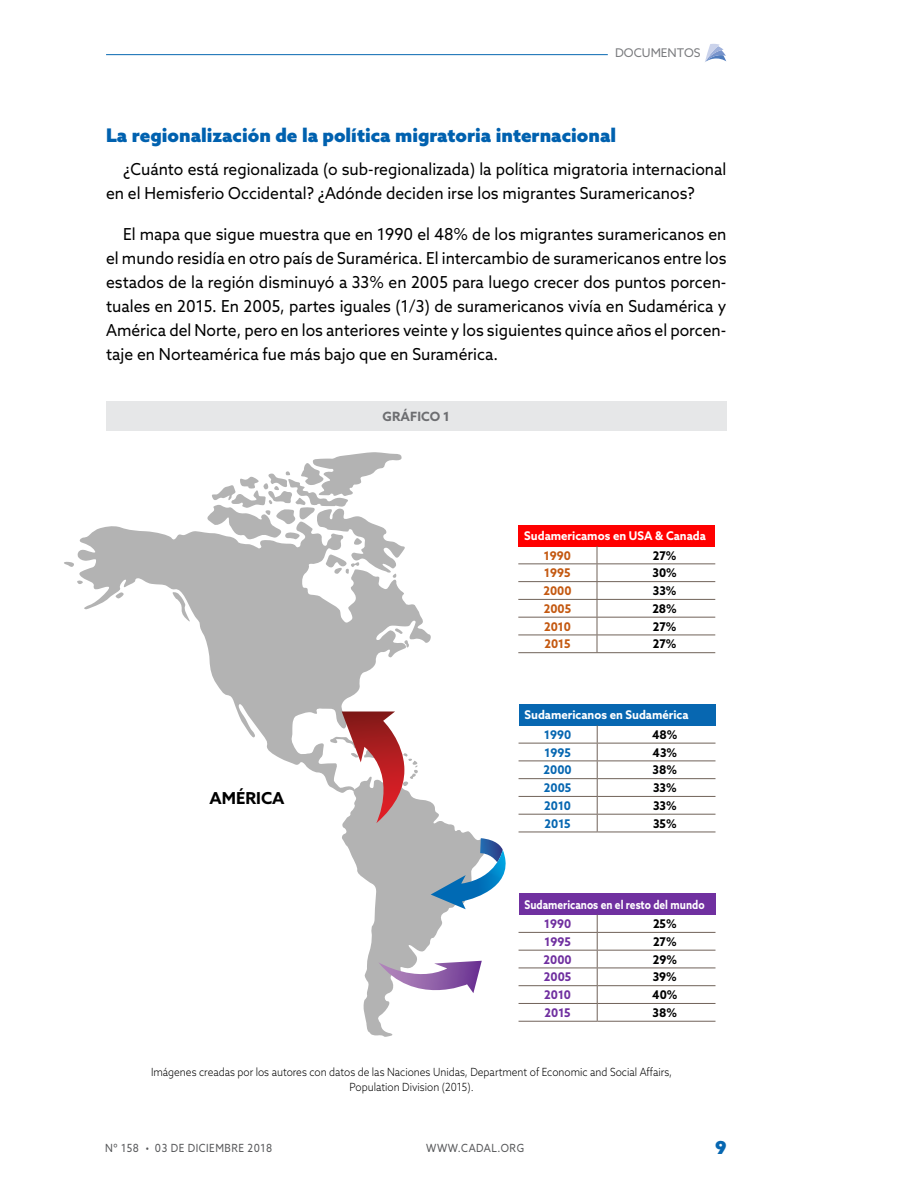
<style>
.page{position:relative;width:918px;height:1188px;background:#fff}
.page>*{position:absolute;margin:0;border:0;box-sizing:border-box;transform-origin:0 0}
.t1{font:900 18.75px "Azo Sans";color:#0061af}
.t2{font:900 18px "Azo Sans";color:#0767b1}
.t3{font:16.5px/24px "Azo Sans";color:#000;scale:.95 1}
.t4{font:700 16.5px "Azo Sans";color:#000}
.t5{font:700 12.75px "Azo Sans";color:#6d6e71}
.t6{font:700 12px "Azo Sans";color:#000;scale:.95 1}
.t7{font:700 12px "Azo Sans";color:#fff;scale:.95 1}
.t8{font:700 12px "Azo Sans";color:#fff;scale:.85 1}
.t9{font:700 12px "Azo Sans";color:#c45911;scale:.95 1}
.t10{font:700 12px "Azo Sans";color:#0767b1;scale:.95 1}
.t11{font:700 12px "Azo Sans";color:#7030a0;scale:.95 1}
.t12{font:12px "Azo Sans";color:#7b7c7f}
.t13{font:300 11.25px/15px "Azo Sans";color:#000;text-align:center;scale:.9 1}
.t14{font:11.25px "Azo Sans";letter-spacing:.05em;color:#58595b;scale:.9 1}
</style>
<div class="page">
<svg style="left:705px;top:44px;width:21px;height:18px"></svg>
<hr style="left:106px;top:54px;width:502px;height:1px;background:#0767b1">
<div style="left:518px;top:525px;width:197px;height:21px;background:#f00"></div>
<hr style="left:518px;top:563px;width:79px;height:1px;background:#706259">
<hr style="left:597px;top:563px;width:118px;height:1px;background:#706259">
<hr style="left:518px;top:581px;width:79px;height:1px;background:#706259">
<hr style="left:597px;top:581px;width:118px;height:1px;background:#706259">
<hr style="left:518px;top:599px;width:79px;height:1px;background:#706259">
<hr style="left:597px;top:599px;width:118px;height:1px;background:#706259">
<hr style="left:518px;top:617px;width:79px;height:1px;background:#706259">
<hr style="left:597px;top:617px;width:118px;height:1px;background:#706259">
<hr style="left:518px;top:635px;width:79px;height:1px;background:#706259">
<hr style="left:597px;top:635px;width:118px;height:1px;background:#706259">
<svg style="left:597px;top:546px;width:1px;height:106px"></svg>
<hr style="left:518px;top:652px;width:79px;height:1px;background:#706259">
<hr style="left:597px;top:652px;width:118px;height:1px;background:#706259">
<div style="left:519px;top:704px;width:197px;height:21px;background:#0767b1"></div>
<hr style="left:519px;top:743px;width:78px;height:1px;background:#706259">
<hr style="left:597px;top:743px;width:119px;height:1px;background:#706259">
<hr style="left:519px;top:761px;width:78px;height:1px;background:#706259">
<hr style="left:597px;top:761px;width:119px;height:1px;background:#706259">
<hr style="left:519px;top:778px;width:78px;height:1px;background:#706259">
<hr style="left:597px;top:778px;width:119px;height:1px;background:#706259">
<hr style="left:519px;top:796px;width:78px;height:1px;background:#706259">
<hr style="left:597px;top:796px;width:119px;height:1px;background:#706259">
<hr style="left:519px;top:814px;width:78px;height:1px;background:#706259">
<hr style="left:597px;top:814px;width:119px;height:1px;background:#706259">
<svg style="left:597px;top:725px;width:1px;height:107px"></svg>
<hr style="left:519px;top:832px;width:78px;height:1px;background:#706259">
<hr style="left:597px;top:832px;width:119px;height:1px;background:#706259">
<div style="left:519px;top:894px;width:197px;height:21px;background:#7030a0"></div>
<hr style="left:519px;top:932px;width:78px;height:1px;background:#706259">
<hr style="left:597px;top:932px;width:119px;height:1px;background:#706259">
<hr style="left:519px;top:950px;width:78px;height:1px;background:#706259">
<hr style="left:597px;top:950px;width:119px;height:1px;background:#706259">
<hr style="left:519px;top:968px;width:78px;height:1px;background:#706259">
<hr style="left:597px;top:968px;width:119px;height:1px;background:#706259">
<hr style="left:519px;top:985px;width:78px;height:1px;background:#706259">
<hr style="left:597px;top:985px;width:119px;height:1px;background:#706259">
<hr style="left:519px;top:1003px;width:78px;height:1px;background:#706259">
<hr style="left:597px;top:1003px;width:119px;height:1px;background:#706259">
<svg style="left:597px;top:915px;width:1px;height:106px"></svg>
<hr style="left:519px;top:1021px;width:78px;height:1px;background:#706259">
<hr style="left:597px;top:1021px;width:119px;height:1px;background:#706259">
<svg style="left:77px;top:526px;width:354px;height:261px"></svg>
<svg style="left:395px;top:628px;width:8px;height:6px"></svg>
<svg style="left:404px;top:640px;width:5px;height:8px"></svg>
<svg style="left:64px;top:561px;width:10px;height:6px"></svg>
<svg style="left:77px;top:579px;width:6px;height:5px"></svg>
<svg style="left:114px;top:592px;width:10px;height:7px"></svg>
<svg style="left:171px;top:592px;width:21px;height:32px"></svg>
<svg style="left:205px;top:452px;width:202px;height:126px"></svg>
<img style="left:503px;top:850px;width:3px;height:26px">
<svg style="left:330px;top:711px;width:173px;height:326px"></svg>
<div style="left:106px;top:401px;width:620px;height:30px;background:#e6e7e8"></div>
<p class="t12" style="left:615px;top:45px;width:87px">DOCUMENTOS</p>
<p class="t1" style="left:106px;top:123px;width:512px">La regionalización de la política migratoria internacional</p>
<p class="t3" style="left:106px;top:156px;width:655px;text-indent:17px">¿Cuánto está regionalizada (o sub-regionalizada) la política migratoria internacional en el Hemisferio Occidental? ¿Adónde deciden irse los migrantes Suramericanos?</p>
<p class="t3" style="left:106px;top:221px;width:655px;text-align:justify;text-indent:17px">El mapa que sigue muestra que en 1990 el 48% de los migrantes suramericanos en el mundo residía en otro país de Suramérica. El intercambio de suramericanos entre los estados de la región disminuyó a 33% en 2005 para luego crecer dos puntos porcen&shy;tuales en 2015. En 2005, partes iguales (1/3) de suramericanos vivía en Sudamérica y América del Norte, pero en los anteriores veinte y los siguientes quince años el porcen&shy;taje en Norteamérica fue más bajo que en Suramérica.</p>
<p class="t4" style="left:210px;top:787px;width:77px">AMÉRICA</p>
<p class="t5" style="left:383px;top:408px;width:69px">GRÁFICO 1</p>
<p class="t7" style="left:524px;top:528px;width:193px">Sudamericamos en USA &amp; Canada</p>
<p class="t9" style="left:544px;top:547px;width:30px">1990</p>
<p class="t6" style="left:653px;top:547px;width:26px">27%</p>
<p class="t9" style="left:544px;top:565px;width:29px">1995</p>
<p class="t6" style="left:653px;top:565px;width:27px">30%</p>
<p class="t9" style="left:543px;top:583px;width:31px">2000</p>
<p class="t6" style="left:653px;top:583px;width:26px">33%</p>
<p class="t9" style="left:544px;top:601px;width:30px">2005</p>
<p class="t6" style="left:652px;top:601px;width:27px">28%</p>
<p class="t9" style="left:544px;top:618px;width:30px">2010</p>
<p class="t6" style="left:653px;top:618px;width:26px">27%</p>
<p class="t9" style="left:544px;top:636px;width:29px">2015</p>
<p class="t6" style="left:653px;top:636px;width:26px">27%</p>
<p class="t7" style="left:525px;top:707px;width:174px">Sudamericanos en Sudamérica</p>
<p class="t10" style="left:544px;top:727px;width:30px">1990</p>
<p class="t6" style="left:652px;top:727px;width:28px">48%</p>
<p class="t10" style="left:545px;top:744px;width:29px">1995</p>
<p class="t6" style="left:653px;top:744px;width:27px">43%</p>
<p class="t10" style="left:544px;top:762px;width:31px">2000</p>
<p class="t6" style="left:653px;top:762px;width:27px">38%</p>
<p class="t10" style="left:544px;top:780px;width:30px">2005</p>
<p class="t6" style="left:653px;top:780px;width:26px">33%</p>
<p class="t10" style="left:544px;top:798px;width:30px">2010</p>
<p class="t6" style="left:653px;top:798px;width:26px">33%</p>
<p class="t10" style="left:545px;top:815px;width:29px">2015</p>
<p class="t6" style="left:653px;top:815px;width:26px">35%</p>
<p class="t8" style="left:525px;top:896px;width:213px">Sudamericanos en el resto del mundo</p>
<p class="t11" style="left:544px;top:916px;width:30px">1990</p>
<p class="t6" style="left:653px;top:916px;width:26px">25%</p>
<p class="t11" style="left:545px;top:934px;width:29px">1995</p>
<p class="t6" style="left:653px;top:934px;width:26px">27%</p>
<p class="t11" style="left:544px;top:951px;width:31px">2000</p>
<p class="t6" style="left:653px;top:951px;width:27px">29%</p>
<p class="t11" style="left:544px;top:969px;width:30px">2005</p>
<p class="t6" style="left:653px;top:969px;width:27px">39%</p>
<p class="t11" style="left:544px;top:987px;width:30px">2010</p>
<p class="t6" style="left:652px;top:987px;width:28px">40%</p>
<p class="t11" style="left:545px;top:1005px;width:29px">2015</p>
<p class="t6" style="left:653px;top:1005px;width:27px">38%</p>
<p class="t13" style="left:151px;top:1065px;width:581px">Imágenes creadas por los autores con datos de las Naciones Unidas, Department of Economic and Social Affairs,<br>Population Division (2015).</p>
<p class="t14" style="left:105px;top:1140px;width:187px">Nº 158 • 03 DE DICIEMBRE 2018</p>
<p class="t14" style="left:426px;top:1140px;width:110px">WWW.CADAL.ORG</p>
<p class="t2" style="left:715px;top:1135px;width:13px">9</p>
</div>
